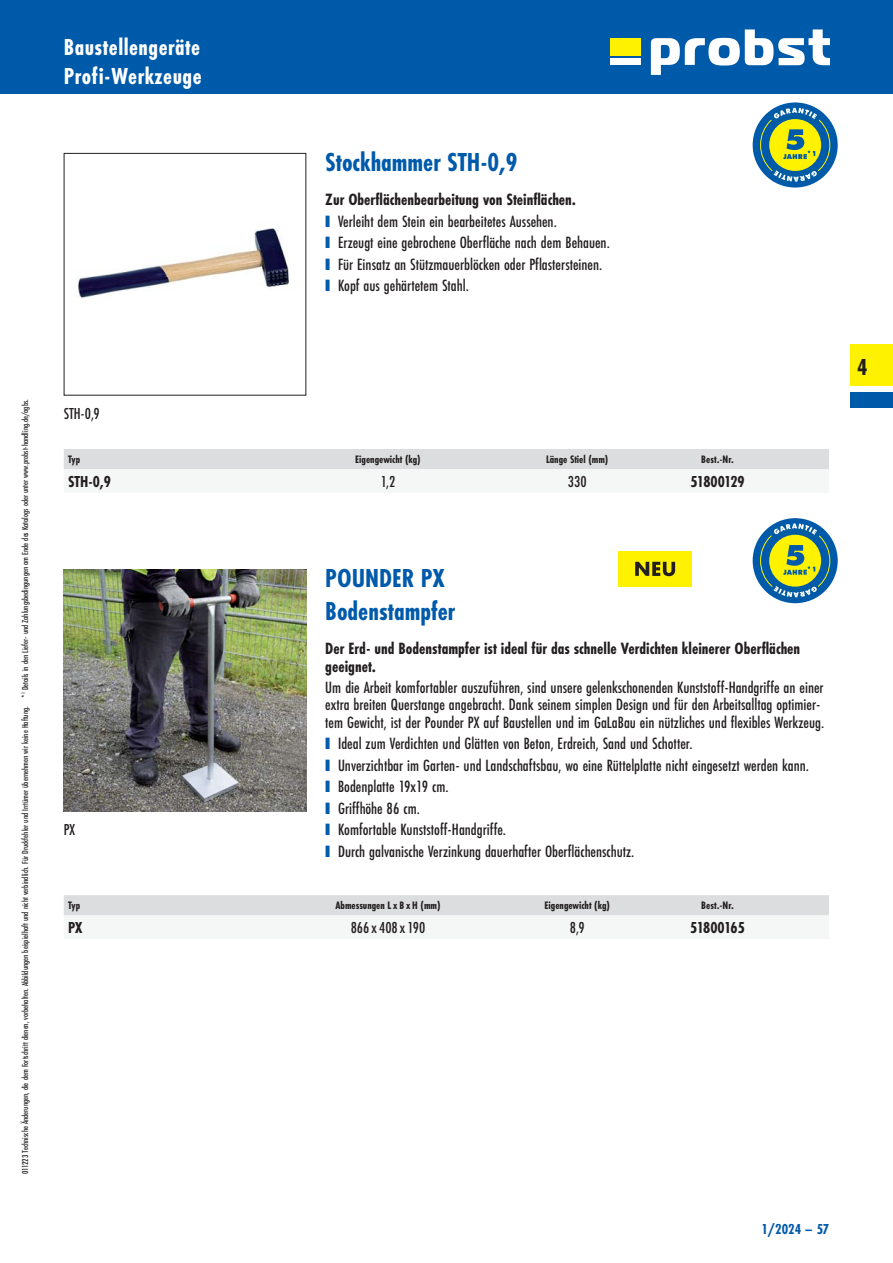
<style>
.page{position:relative;width:893px;height:1263px;background:#fff}
.page>*{position:absolute;margin:0;border:0;box-sizing:border-box;transform-origin:0 0}
.t1{font:700 27px/33px "Futura PT Cond";color:#005aaa}
.t2{font:700 24px/28.5px "Futura PT Cond";letter-spacing:.02em;color:#fff}
.t3{font:700 24px "Futura PT Cond";color:#231f20}
.t4{font:500 16.95px/17.2px "Futura PT Cond";color:#231f20}
.t5{font:700 16.95px/17.2px "Futura PT Cond";color:#231f20}
.t6{font:500 16.5px "Futura PT Cond";color:#231f20}
.t7{font:700 16.5px "Futura PT Cond";letter-spacing:-.035em;color:#231f20}
.t8{font:700 16.5px "Futura PT Cond";color:#231f20}
.t9{font:700 15px "Futura PT Cond";color:#005aaa}
.t10{font:700 11.25px "Futura PT Cond";color:#231f20}
.t11{font:500 9px "Futura PT Cond";color:#231f20}
.s1{font-family:"Arial";font-weight:400;font-size:24.6px;color:#005aaa}
</style>
<div class="page">
<div style="left:0;top:0;width:893px;height:94px;background:#005aaa"></div>
<div style="left:610px;top:38px;width:31px;height:17px;background:#fff200"></div>
<svg style="left:651px;top:29px;width:178px;height:46px"></svg>
<div style="left:610px;top:58px;width:31px;height:7px;background:#fff"></div>
<div style="left:850px;top:344px;width:43px;height:43px;background:#fff200"></div>
<div style="left:850px;top:393px;width:43px;height:15px;background:#005aaa"></div>
<img style="left:78px;top:228px;width:211px;height:74px">
<div style="left:64px;top:449px;width:765px;height:20px;background:#dcddde"></div>
<img style="left:64px;top:569px;width:242px;height:242px">
<div style="left:64px;top:895px;width:765px;height:21px;background:#dcddde"></div>
<div style="left:618px;top:551px;width:74px;height:36px;background:#fff200"></div>
<svg style="left:635px;top:562px;width:40px;height:14px"></svg>
<svg style="left:753px;top:518px;width:85px;height:85px;fill:#005aaa"></svg>
<svg style="left:768px;top:521px;width:54px;height:18px"></svg>
<svg style="left:770px;top:584px;width:51px;height:19px"></svg>
<div style="left:769px;top:535px;width:52px;height:52px;background:#fff200;border-radius:50%"></div>
<svg style="left:783px;top:545px;width:32px;height:30px"></svg>
<svg style="left:753px;top:102px;width:85px;height:86px;fill:#005aaa"></svg>
<svg style="left:770px;top:168px;width:51px;height:20px"></svg>
<div style="left:769px;top:119px;width:52px;height:52px;background:#fff200;border-radius:50%"></div>
<svg style="left:768px;top:106px;width:54px;height:53px"></svg>
<p class="t11" style="left:21px;top:1174px;width:776px;rotate:-90deg">011223 Technische Änderungen, die dem Fortschritt dienen, vorbehalten. Abbildungen beispielhaft und nicht verbindlich. Für Druckfehler und Irrtümer übernehmen wir keine Haftung. *<sup>1</sup> Details in den Liefer- und Zahlungsbedingungen am Ende des Katalogs oder unter www.probst-handling.de/agbs.</p>
<h2 class="t2" style="left:64px;top:34px;width:139px">Baustellengeräte<br>Profi- Werkzeuge</h2>
<p class="t6" style="left:64px;top:405px;width:37px">STH-0,9</p>
<h1 class="t1" style="left:325px;top:147px;width:194px">Stockhammer STH-0,9</h1>
<p class="t5" style="left:325px;top:192px;width:252px">Zur Oberflächenbearbeitung von Steinflächen.</p>
<p class="t4" style="left:325px;top:213px;width:233px"><span class="s1">■</span> Verleiht dem Stein ein bearbeitetes Aussehen.</p>
<p class="t4" style="left:325px;top:235px;width:286px"><span class="s1">■</span> Erzeugt eine gebrochene Oberfläche nach dem Behauen.</p>
<p class="t4" style="left:325px;top:256px;width:279px"><span class="s1">■</span> Für Einsatz an Stützmauerblöcken oder Pflastersteinen.</p>
<p class="t4" style="left:325px;top:278px;width:145px"><span class="s1">■</span> Kopf aus gehärtetem Stahl.</p>
<p class="t10" style="left:68px;top:453px;width:14px">Typ</p>
<p class="t10" style="left:355px;top:453px;width:67px">Eigengewicht (kg)</p>
<p class="t10" style="left:546px;top:453px;width:64px">Länge Stiel (mm)</p>
<p class="t10" style="left:701px;top:453px;width:34px">Best.- Nr.</p>
<p class="t8" style="left:68px;top:473px;width:45px">STH- 0,9</p>
<p class="t6" style="left:381px;top:473px;width:16px">1,2</p>
<p class="t6" style="left:568px;top:473px;width:20px">330</p>
<p class="t7" style="left:690px;top:473px;width:56px">51800129</p>
<p class="t6" style="left:64px;top:821px;width:13px">PX</p>
<h1 class="t1" style="left:325px;top:562px;width:131px">POUNDER PX<br>Bodenstampfer</h1>
<p class="t5" style="left:325px;top:641px;width:476px">Der Erd- und Bodenstampfer ist ideal für das schnelle Verdichten kleinerer Oberflächen geeignet.</p>
<p class="t4" style="left:325px;top:679px;width:500px">Um die Arbeit komfortabler auszuführen, sind unsere gelenkschonenden Kunststoff-Handgriffe an einer extra breiten Querstange angebracht. Dank seinem simplen Design und für den Arbeitsalltag optimier&shy;tem Gewicht, ist der Pounder PX auf Baustellen und im GaLaBau ein nützliches und flexibles Werkzeug.</p>
<p class="t4" style="left:325px;top:735px;width:369px"><span class="s1">■</span> Ideal zum Verdichten und Glätten von Beton, Erdreich, Sand und Schotter.</p>
<p class="t4" style="left:325px;top:757px;width:485px"><span class="s1">■</span> Unverzichtbar im Garten- und Landschaftsbau, wo eine Rüttelplatte nicht eingesetzt werden kann.</p>
<p class="t4" style="left:325px;top:778px;width:125px"><span class="s1">■</span> Bodenplatte 19x19 cm.</p>
<p class="t4" style="left:325px;top:800px;width:96px"><span class="s1">■</span> Griffhöhe 86 cm.</p>
<p class="t4" style="left:325px;top:821px;width:182px"><span class="s1">■</span> Komfortable Kunststoff-Handgriffe.</p>
<p class="t4" style="left:325px;top:843px;width:311px"><span class="s1">■</span> Durch galvanische Verzinkung dauerhafter Oberflächenschutz.</p>
<p class="t10" style="left:68px;top:900px;width:14px">Typ</p>
<p class="t10" style="left:335px;top:900px;width:107px">Abmessungen L x B x H (mm)</p>
<p class="t10" style="left:544px;top:900px;width:67px">Eigengewicht (kg)</p>
<p class="t10" style="left:701px;top:900px;width:34px">Best.- Nr.</p>
<p class="t8" style="left:68px;top:919px;width:16px">PX</p>
<p class="t6" style="left:351px;top:919px;width:76px">866 x 408 x 190</p>
<p class="t6" style="left:570px;top:919px;width:16px">8,9</p>
<p class="t7" style="left:690px;top:919px;width:56px">51800165</p>
<h2 class="t3" style="left:857px;top:355px;width:12px">4</h2>
<p class="t9" style="left:762px;top:1221px;width:69px">1/2024 – 57</p>
</div>
